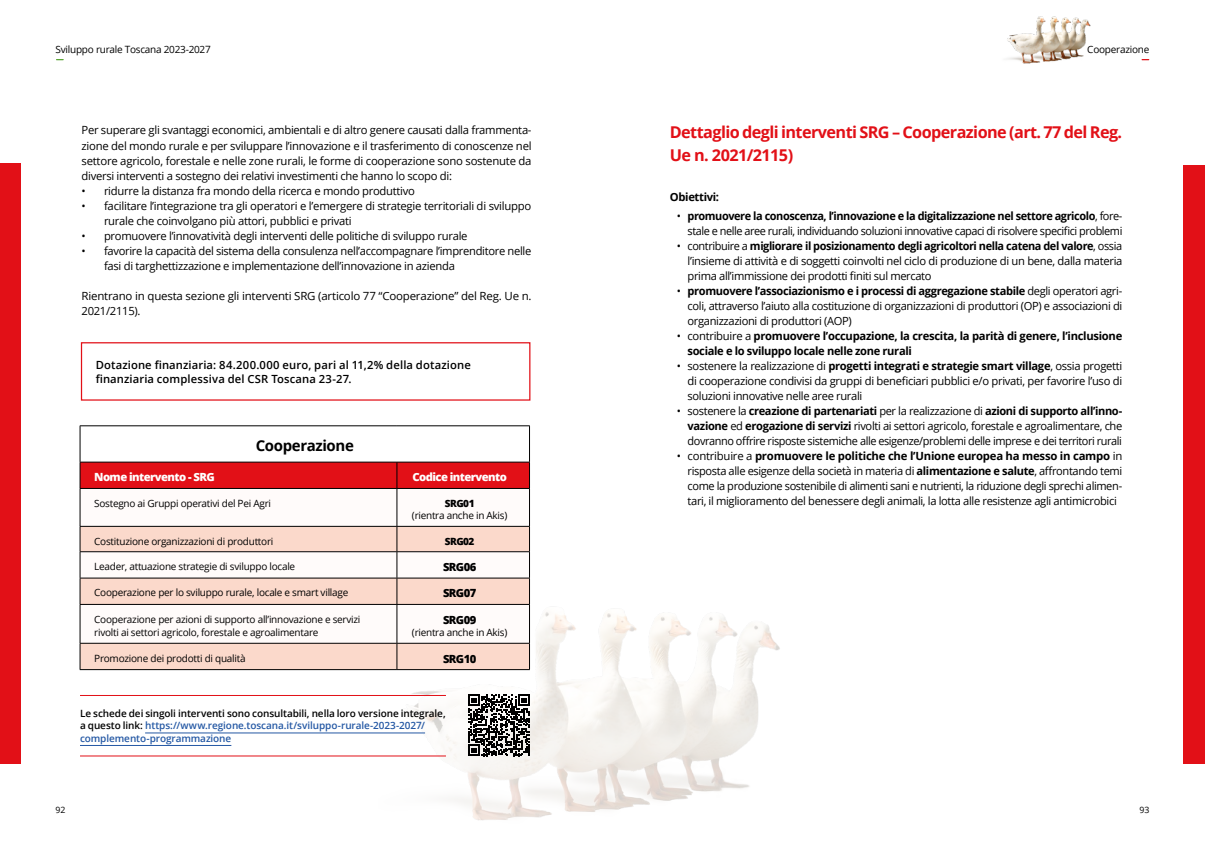
<style>
.page{position:relative;width:1205px;height:851px;background:#fff}
.page>*{position:absolute;margin:0;border:0;box-sizing:border-box;transform-origin:0 0}
.t1{font:700 16.25px/22.5px "Open Sans";letter-spacing:-.035em;color:#e21017}
.t2{font:700 15px "Open Sans";letter-spacing:-.025em;color:#000}
.t3{font:11.25px/15px "Open Sans";letter-spacing:-.025em;color:#000;text-align:justify}
.t4{font:700 11.25px/15px "Open Sans";letter-spacing:-.025em;color:#000}
.t5{font:600 11.25px/13.8px "Open Sans";letter-spacing:.01em;color:#000}
.t6{font:800 11.25px "Open Sans";letter-spacing:-.05em;color:#fff}
.t7{font:800 11.25px "Open Sans";letter-spacing:-.05em;color:#000}
.t8{font:10px/13.5px "Open Sans";letter-spacing:-.025em;color:#000}
.t9{font:600 10px/12.5px "Open Sans";letter-spacing:-.01em;color:#000}
.t10{font:800 10px "Open Sans";letter-spacing:-.05em;color:#000}
.t11{font:8.75px "Open Sans";color:#000}
.s1{color:#2458a4}
.s2{font-weight:700}
.s3{font-weight:400}
</style>
<div class="page">
<div style="left:1183px;top:165px;width:22px;height:598px;background:#e21017"></div>
<div style="left:0;top:163px;width:21px;height:598px;background:#e21017"></div>
<img style="left:354px;top:612px;width:426px;height:208px">
<img style="left:1007px;top:16px;width:83px;height:48px">
<svg style="left:81px;top:489px;width:448px;height:37px"></svg>
<svg style="left:81px;top:527px;width:448px;height:142px;fill:#fbd9cb"></svg>
<hr style="left:80px;top:551px;width:317px;height:1px;background:#000">
<hr style="left:397px;top:551px;width:133px;height:1px;background:#000">
<hr style="left:80px;top:577px;width:317px;height:1px;background:#000">
<hr style="left:397px;top:577px;width:133px;height:1px;background:#000">
<hr style="left:80px;top:604px;width:317px;height:1px;background:#000">
<hr style="left:397px;top:604px;width:133px;height:1px;background:#000">
<hr style="left:80px;top:643px;width:317px;height:1px;background:#000">
<hr style="left:397px;top:643px;width:133px;height:1px;background:#000">
<hr style="left:80px;top:669px;width:317px;height:1px;background:#000">
<hr style="left:80px;top:488px;width:1px;height:38px;background:#000">
<hr style="left:80px;top:604px;width:1px;height:39px;background:#000">
<svg style="left:80px;top:643px;width:1px;height:26px"></svg>
<hr style="left:80px;top:425px;width:317px;height:1px;background:#000">
<hr style="left:80px;top:426px;width:1px;height:35px;background:#000">
<hr style="left:397px;top:425px;width:133px;height:1px;background:#000">
<hr style="left:529px;top:426px;width:1px;height:35px;background:#000">
<hr style="left:80px;top:461px;width:317px;height:1px;background:#000">
<hr style="left:397px;top:461px;width:133px;height:1px;background:#000">
<svg style="left:80px;top:462px;width:450px;height:26px;background:#db0f16"></svg>
<hr style="left:80px;top:488px;width:317px;height:1px;background:#000">
<hr style="left:80px;top:526px;width:317px;height:1px;background:#000">
<svg style="left:80px;top:526px;width:1px;height:78px"></svg>
<svg style="left:397px;top:527px;width:1px;height:77px"></svg>
<svg style="left:529px;top:527px;width:1px;height:77px"></svg>
<hr style="left:397px;top:604px;width:1px;height:39px;background:#000">
<hr style="left:529px;top:604px;width:1px;height:39px;background:#000">
<svg style="left:397px;top:643px;width:1px;height:26px"></svg>
<svg style="left:529px;top:643px;width:1px;height:26px"></svg>
<hr style="left:397px;top:669px;width:133px;height:1px;background:#000">
<hr style="left:397px;top:488px;width:133px;height:1px;background:#000">
<hr style="left:397px;top:488px;width:1px;height:38px;background:#000">
<hr style="left:529px;top:488px;width:1px;height:38px;background:#000">
<hr style="left:397px;top:526px;width:133px;height:1px;background:#000">
<div style="left:81px;top:342px;width:449px;height:58px;border:1px solid #e21017"></div>
<hr style="left:145px;top:732px;width:280px;height:1px;background:#2458a4">
<hr style="left:80px;top:745px;width:151px;height:1px;background:#2458a4">
<svg style="left:468px;top:694px;width:62px;height:62px"></svg>
<hr style="left:80px;top:695px;width:366px;height:1px;background:#e21017">
<hr style="left:80px;top:755px;width:366px;height:1px;background:#e21017">
<p class="t8" style="left:56px;top:42px;width:157px">Sviluppo rurale Toscana 2023-2027</p>
<p class="t8" style="left:1087px;top:42px;width:64px">Cooperazione</p>
<p class="t3" style="left:81px;top:123px;width:452px">Per superare gli svantaggi economici, ambientali e di altro genere causati dalla frammenta&shy;zione del mondo rurale e per sviluppare l’innovazione e il trasferimento di conoscenze nel settore agricolo, forestale e nelle zone rurali, le forme di cooperazione sono sostenute da diversi interventi a sostegno dei relativi investimenti che hanno lo scopo di:</p>
<p class="t3" style="left:81px;top:183px;width:335px">• ridurre la distanza fra mondo della ricerca e mondo produttivo</p>
<p class="t3" style="left:104px;top:198px;width:429px;text-indent:-22px">• facilitare l’integrazione tra gli operatori e l’emergere di strategie territoriali di sviluppo rurale che coinvolgano più attori, pubblici e privati</p>
<p class="t3" style="left:81px;top:228px;width:387px">• promuovere l’innovatività degli interventi delle politiche di sviluppo rurale</p>
<p class="t3" style="left:104px;top:243px;width:429px;text-indent:-22px">• favorire la capacità del sistema della consulenza nell’accompagnare l’imprenditore nelle fasi di targhettizzazione e implementazione dell’innovazione in azienda</p>
<p class="t3" style="left:81px;top:288px;width:452px">Rientrano in questa sezione gli interventi SRG (articolo 77 “Cooperazione” del Reg. Ue n.<br>2021/2115).</p>
<p class="t5" style="left:96px;top:357px;width:377px">Dotazione finanziaria: 84.200.000 euro, pari al 11,2% della dotazione finanziaria complessiva del CSR Toscana 23-27.</p>
<h2 class="t2" style="left:256px;top:435px;width:100px">Cooperazione</h2>
<p class="t6" style="left:94px;top:468px;width:122px">Nome intervento - SRG</p>
<p class="t6" style="left:412px;top:468px;width:96px">Codice intervento</p>
<p class="t8" style="left:94px;top:496px;width:178px">Sostegno ai Gruppi operativi del Pei Agri</p>
<p class="t10" style="left:445px;top:495px;width:31px">SRG01</p>
<p class="t8" style="left:412px;top:508px;width:97px">(rientra anche in Akis)</p>
<p class="t8" style="left:94px;top:534px;width:181px">Costituzione organizzazioni di produttori</p>
<p class="t10" style="left:445px;top:533px;width:31px">SRG02</p>
<p class="t8" style="left:94px;top:559px;width:202px">Leader, attuazione strategie di sviluppo locale</p>
<p class="t7" style="left:443px;top:558px;width:35px">SRG06</p>
<p class="t8" style="left:94px;top:585px;width:256px">Cooperazione per lo sviluppo rurale, locale e smart village</p>
<p class="t7" style="left:443px;top:584px;width:35px">SRG07</p>
<p class="t8" style="left:94px;top:612px;width:268px">Cooperazione per azioni di supporto all’innovazione e servizi rivolti ai settori agricolo, forestale e agroalimentare</p>
<p class="t7" style="left:443px;top:611px;width:35px">SRG09</p>
<p class="t8" style="left:412px;top:625px;width:97px">(rientra anche in Akis)</p>
<p class="t8" style="left:94px;top:650px;width:153px">Promozione dei prodotti di qualità</p>
<p class="t7" style="left:443px;top:649px;width:35px">SRG10</p>
<p class="t9" style="left:80px;top:706px;width:367px">Le schede dei singoli interventi sono consultabili, nella loro versione integrale, a questo link: <span class="s1">https://www.regione.toscana.it/sviluppo-rurale-2023-2027/ complemento-programmazione</span></p>
<h1 class="t1" style="left:670px;top:121px;width:454px">Dettaglio degli interventi SRG – Cooperazione (art. 77 del Reg.<br>Ue n. 2021/2115)</h1>
<p class="t4" style="left:670px;top:189px;width:51px">Obiettivi:</p>
<p class="t3" style="left:677px;top:208px;width:447px;text-align:right">• <span class="s2">promuovere la conoscenza, l’innovazione e la digitalizzazione nel settore agricolo</span>, fore&shy;stale e nelle aree rurali, individuando soluzioni innovative capaci di risolvere specifici problemi</p>
<p class="t3" style="left:687px;top:238px;width:436px;text-indent:-11px">• contribuire a <span class="s2">migliorare il posizionamento degli agricoltori nella catena del valore</span>, ossia l’insieme di attività e di soggetti coinvolti nel ciclo di produzione di un bene, dalla materia prima all’immissione dei prodotti finiti sul mercato</p>
<p class="t3" style="left:687px;top:283px;width:436px;text-indent:-11px">• <span class="s2">promuovere l’associazionismo e i processi di aggregazione stabile</span> degli operatori agri&shy;coli, attraverso l’aiuto alla costituzione di organizzazioni di produttori (OP) e associazioni di organizzazioni di produttori (AOP)</p>
<p class="t4" style="left:687px;top:328px;width:436px;text-indent:-11px"><span class="s3">• contribuire a</span> promuovere l’occupazione, la crescita, la parità di genere, l’inclusione sociale e lo sviluppo locale nelle zone rurali</p>
<p class="t3" style="left:687px;top:358px;width:436px;text-indent:-11px">• sostenere la realizzazione di <span class="s2">progetti integrati e strategie smart village</span>, ossia progetti di cooperazione condivisi da gruppi di beneficiari pubblici e/o privati, per favorire l’uso di soluzioni innovative nelle aree rurali</p>
<p class="t3" style="left:687px;top:403px;width:436px;text-indent:-11px">• sostenere la <span class="s2">creazione di partenariati</span> per la realizzazione di <span class="s2">azioni di supporto all’inno&shy;vazione</span> ed <span class="s2">erogazione di servizi</span> rivolti ai settori agricolo, forestale e agroalimentare, che dovranno offrire risposte sistemiche alle esigenze/problemi delle imprese e dei territori rurali</p>
<p class="t3" style="left:687px;top:448px;width:436px;text-indent:-11px">• contribuire a <span class="s2">promuovere le politiche che l’Unione europea ha messo in campo</span> in risposta alle esigenze della società in materia di <span class="s2">alimentazione e salute</span>, affrontando temi come la produzione sostenibile di alimenti sani e nutrienti, la riduzione degli sprechi alimen&shy;tari, il miglioramento del benessere degli animali, la lotta alle resistenze agli antimicrobici</p>
<p class="t11" style="left:56px;top:803px;width:11px">92</p>
<p class="t11" style="left:1139px;top:803px;width:11px">93</p>
</div>
